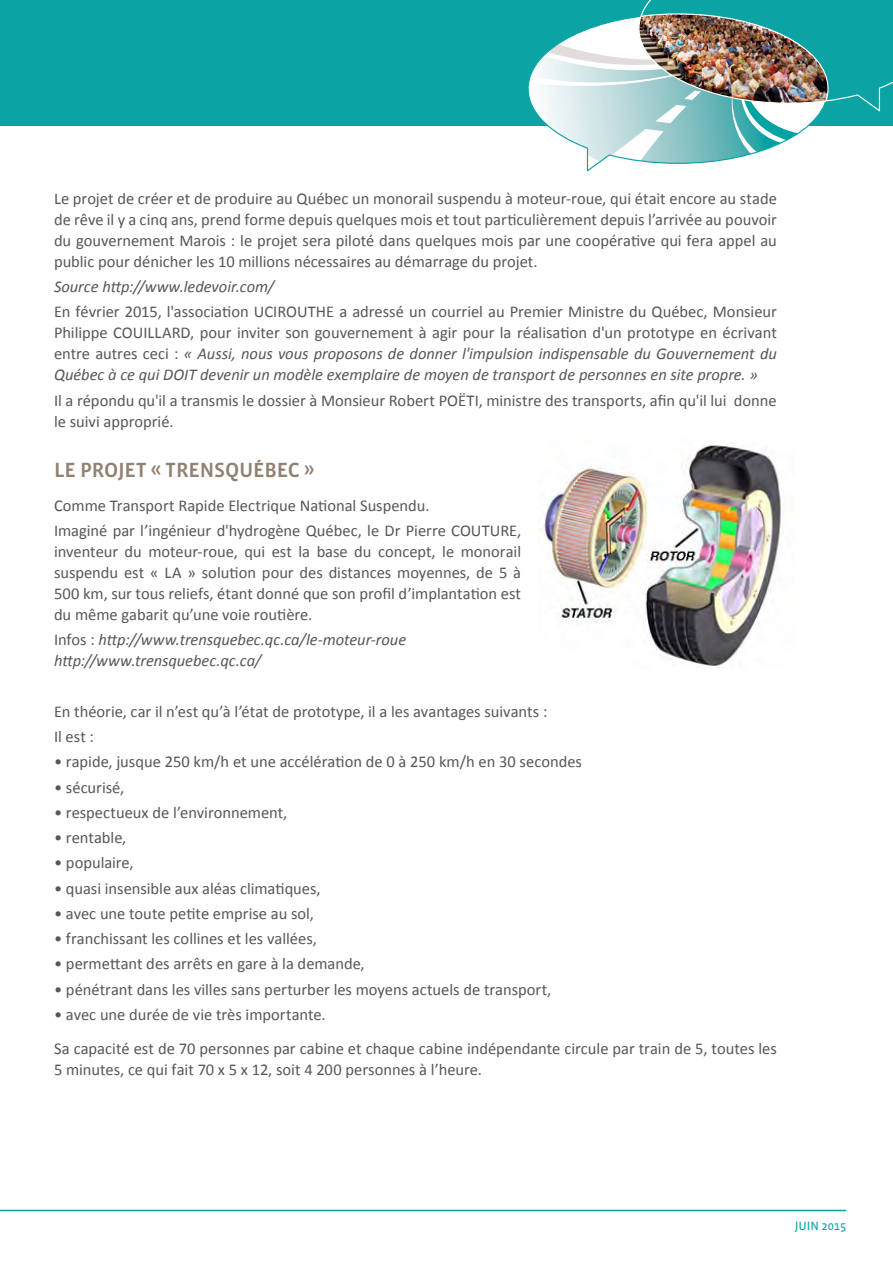
<style>
.page{position:relative;width:893px;height:1263px;background:#fff}
.page>*{position:absolute;margin:0;border:0;box-sizing:border-box;transform-origin:0 0}
.t1{font:500 21px "Vista Sans OT";letter-spacing:-.01em;color:#918171}
.t2{font:16.5px/21px "Calibri";color:#575756}
.t3{font:italic 16.5px/21px "Calibri";letter-spacing:-.005em;color:#575756}
.t4{font:12.3px "Vista Sans OT";color:#0ca3a4}
.s1{font-style:italic}
.s2{font-style:normal}
</style>
<div class="page">
<div style="left:0;top:0;width:893px;height:125px;background:#0ca3a4"></div>
<hr style="left:0;top:1210px;width:846px;height:1px;background:#0ca3a4">
<img style="left:528px;top:0;width:365px;height:163px">
<img style="left:538px;top:441px;width:243px;height:227px">
<p class="t2" style="left:54px;top:188px;width:724px;text-align:justify">Le projet de créer et de produire au Québec un monorail suspendu à moteur-roue, qui était encore au stade de rêve il y a cinq ans, prend forme depuis quelques mois et tout particulièrement depuis l’arrivée au pouvoir du gouvernement Marois : le projet sera piloté dans quelques mois par une coopérative qui fera appel au public pour dénicher les 10 millions nécessaires au démarrage du projet.</p>
<p class="t3" style="left:54px;top:275px;width:222px">Source http://www.ledevoir.com/</p>
<p class="t2" style="left:54px;top:301px;width:724px;text-align:justify">En février 2015, l'association UCIROUTHE a adressé un courriel au Premier Ministre du Québec, Monsieur Philippe COUILLARD, pour inviter son gouvernement à agir pour la réalisation d'un prototype en écrivant entre autres ceci : <span class="s1">« Aussi, nous vous proposons de donner l'impulsion indispensable du Gouvernement du Québec à ce qui DOIT devenir un modèle exemplaire de moyen de transport de personnes en site propre. »</span></p>
<p class="t2" style="left:54px;top:390px;width:724px">Il a répondu qu'il a transmis le dossier à Monsieur Robert POËTI, ministre des transports, afin qu'il lui donne le suivi approprié.</p>
<p class="t1" style="left:54px;top:459px;width:262px">LE PROJET « TRENSQUÉBEC »</p>
<p class="t2" style="left:54px;top:493px;width:469px;line-height:25.2px">Comme Transport Rapide Electrique National Suspendu.<br>Imaginé par l’ingénieur d'hydrogène Québec, le Dr Pierre COUTURE,</p>
<p class="t2" style="left:54px;top:541px;width:469px;text-align:justify">inventeur du moteur-roue, qui est la base du concept, le monorail suspendu est « LA » solution pour des distances moyennes, de 5 à 500 km, sur tous reliefs, étant donné que son profil d’implantation est du même gabarit qu’une voie routière.</p>
<p class="t3" style="left:54px;top:629px;width:354px"><span class="s2">Infos :</span> http://www.trensquebec.qc.ca/le-moteur-roue http://www.trensquebec.qc.ca/</p>
<p class="t2" style="left:54px;top:699px;width:495px;line-height:25.2px">En théorie, car il n’est qu’à l’état de prototype, il a les avantages suivants :<br>Il est :</p>
<p class="t2" style="left:54px;top:751px;width:529px">• rapide, jusque 250 km/h et une accélération de 0 à 250 km/h en 30 secondes</p>
<p class="t2" style="left:54px;top:777px;width:72px">• sécurisé,</p>
<p class="t2" style="left:54px;top:802px;width:235px">• respectueux de l’environnement,</p>
<p class="t2" style="left:54px;top:827px;width:74px">• rentable,</p>
<p class="t2" style="left:54px;top:852px;width:81px">• populaire,</p>
<p class="t2" style="left:54px;top:878px;width:268px">• quasi insensible aux aléas climatiques,</p>
<p class="t2" style="left:54px;top:903px;width:262px">• avec une toute petite emprise au sol,</p>
<p class="t2" style="left:54px;top:928px;width:264px">• franchissant les collines et les vallées,</p>
<p class="t2" style="left:54px;top:953px;width:312px">• permettant des arrêts en gare à la demande,</p>
<p class="t2" style="left:54px;top:979px;width:499px">• pénétrant dans les villes sans perturber les moyens actuels de transport,</p>
<p class="t2" style="left:54px;top:997px;width:724px;line-height:33.8px">• avec une durée de vie très importante.<br>Sa capacité est de 70 personnes par cabine et chaque cabine indépendante circule par train de 5, toutes les</p>
<p class="t2" style="left:54px;top:1059px;width:429px">5 minutes, ce qui fait 70 x 5 x 12, soit 4 200 personnes à l’heure.</p>
<p class="t4" style="left:795px;top:1220px;width:53px">JUIN 2015</p>
</div>
